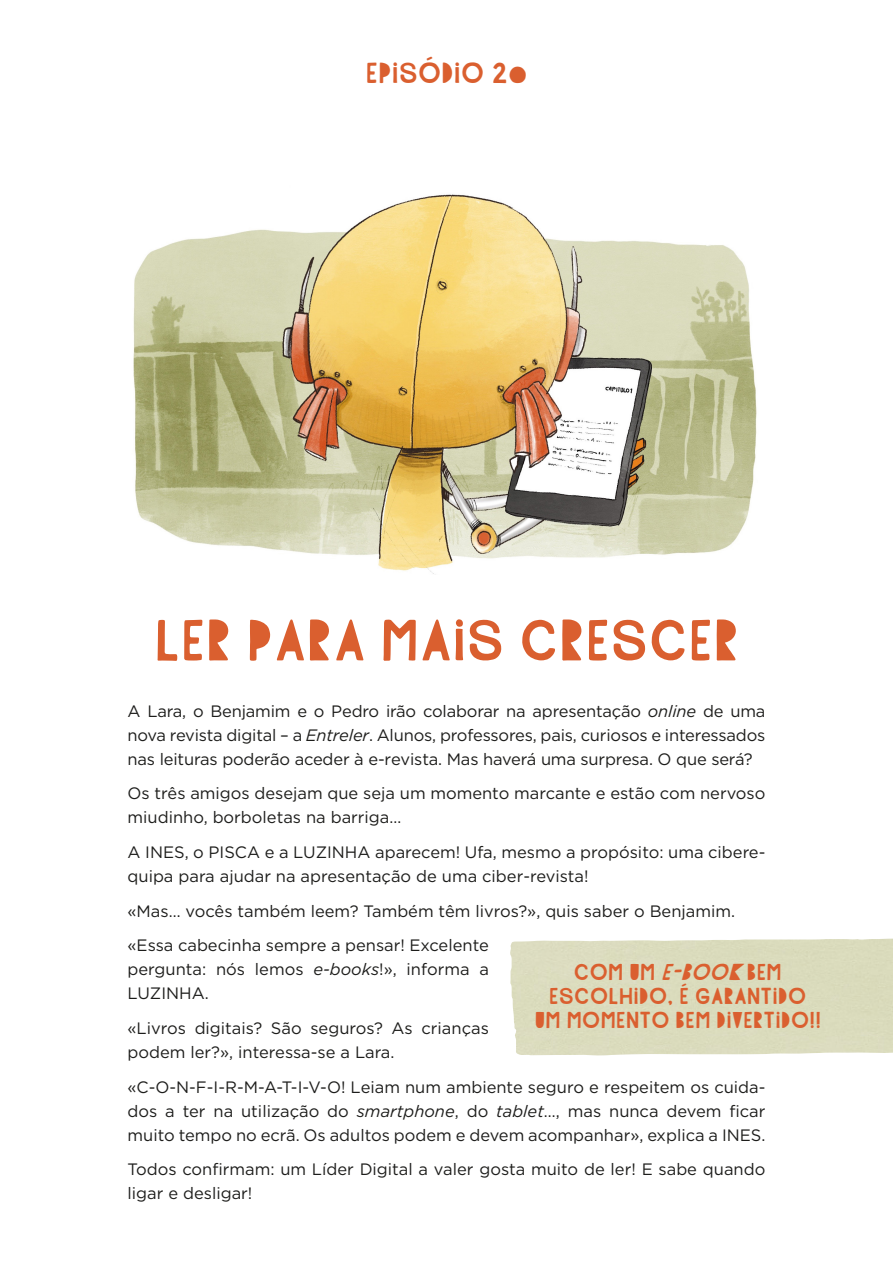
<style>
.page{position:relative;width:893px;height:1263px;background:#fff}
.page>*{position:absolute;margin:0;border:0;box-sizing:border-box;transform-origin:0 0}
.t1{font:72px "Highflier";color:#da5f2f}
.t2{font:36px "Highflier";color:#da5f2f}
.t3{font:28.5px/24px "Highflier";color:#da5f2f;text-align:center}
.t4{font:16.5px/24px "Gotham";color:#1d1d1b}
.s1{font-style:italic}
</style>
<div class="page">
<img style="left:133px;top:194px;width:624px;height:380px">
<h2 class="t2" style="left:366px;top:56px;width:163px">EPISÓDIO 2o</h2>
<h1 class="t1" style="left:154px;top:607px;width:587px">LER PARA MAIS CRESCER</h1>
<p class="t4" style="left:128px;top:698px;width:639px;text-align:justify">A Lara, o Benjamim e o Pedro irão colaborar na apresentação <span class="s1">online</span> de uma nova revista digital – a <span class="s1">Entreler</span>. Alunos, professores, pais, curiosos e interessados nas leituras poderão aceder à e-revista. Mas haverá uma surpresa. O que será?</p>
<p class="t4" style="left:128px;top:781px;width:639px">Os três amigos desejam que seja um momento marcante e estão com nervoso miudinho, borboletas na barriga…</p>
<p class="t4" style="left:128px;top:840px;width:639px">A INES, o PISCA e a LUZINHA aparecem! Ufa, mesmo a propósito: uma cibere&shy;quipa para ajudar na apresentação de uma ciber-revista!</p>
<p class="t4" style="left:128px;top:893px;width:609px;line-height:34.7px">«Mas… vocês também leem? Também têm livros?», quis saber o Benjamim. «Essa cabecinha sempre a pensar! Excelente</p>
<p class="t4" style="left:128px;top:957px;width:363px">pergunta: nós lemos <span class="s1">e-books</span>!», informa a<br>LUZINHA.</p>
<p class="t4" style="left:128px;top:1016px;width:363px">«Livros digitais? São seguros? As crianças podem ler?», interessa-se a Lara.</p>
<p class="t4" style="left:128px;top:1074px;width:639px;text-align:justify">«C-O-N-F-I-R-M-A-T-I-V-O! Leiam num ambiente seguro e respeitem os cuida&shy;dos a ter na utilização do <span class="s1">smartphone</span>, do <span class="s1">tablet</span>…, mas nunca devem ficar muito tempo no ecrã. Os adultos podem e devem acompanhar», explica a INES.</p>
<p class="t4" style="left:128px;top:1157px;width:639px">Todos confirmam: um Líder Digital a valer gosta muito de ler! E sabe quando ligar e desligar!</p>
<h3 class="t3" style="left:535px;top:960px;width:288px">COM UM <span class="s1">E-BOOK</span>BEM<br>ESCOLHIDO, É GARANTIDO<br>UM MOMENTO BEM DIVERTIDO!!</h3>
</div>
